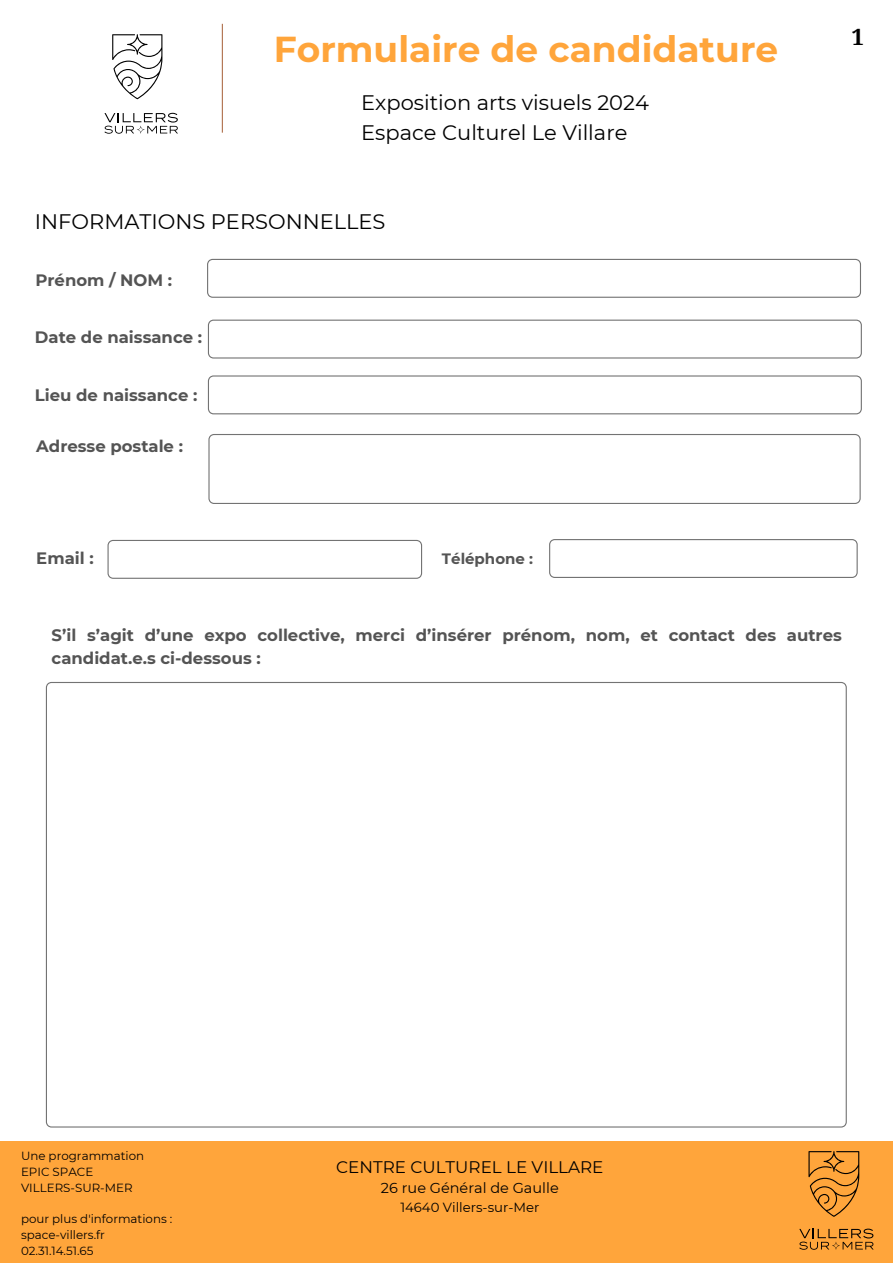
<style>
.page{position:relative;width:893px;height:1264px;background:#fff}
.page>*{position:absolute;margin:0;border:0;box-sizing:border-box;transform-origin:0 0}
.t1{font:700 36px "Montserrat";color:#ffa53b}
.t2{font:700 22.5px "Noto Serif";color:#000}
.t3{font:21px/29.2px "Montserrat";color:#000}
.t4{font:16.8px "Montserrat";color:#000}
.t5{font:700 16.5px/22.5px "Montserrat";color:#545454}
.t6{font:700 15px "Montserrat";color:#545454}
.t7{font:14.4px "Montserrat";color:#000}
.t8{font:13.2px "Montserrat";color:#000}
.t9{font:11.85px "Montserrat";color:#000}
</style>
<div class="page">
<svg style="left:208px;top:434px;width:652px;height:69px"></svg>
<svg style="left:107px;top:540px;width:315px;height:39px"></svg>
<svg style="left:549px;top:539px;width:308px;height:39px"></svg>
<hr style="left:222px;top:24px;width:1px;height:109px;background:#af714d">
<svg style="left:208px;top:319px;width:653px;height:39px"></svg>
<div style="left:0;top:1141px;width:892px;height:121px;background:#ffa53b"></div>
<svg style="left:207px;top:259px;width:654px;height:39px"></svg>
<svg style="left:208px;top:375px;width:653px;height:39px"></svg>
<svg style="left:46px;top:682px;width:800px;height:445px"></svg>
<svg style="left:808px;top:1151px;width:51px;height:65px"></svg>
<svg style="left:799px;top:1228px;width:74px;height:21px"></svg>
<svg style="left:112px;top:34px;width:50px;height:65px"></svg>
<svg style="left:104px;top:113px;width:74px;height:21px"></svg>
<p class="t1" style="left:274px;top:27px;width:506px">Formulaire de candidature</p>
<p class="t3" style="left:361px;top:88px;width:289px">Exposition arts visuels 2024<br>Espace Culturel Le Villare</p>
<p class="t3" style="left:35px;top:207px;width:352px">INFORMATIONS PERSONNELLES</p>
<p class="t5" style="left:35px;top:268px;width:138px">Prénom / NOM :</p>
<p class="t5" style="left:35px;top:326px;width:169px">Date de naissance :</p>
<p class="t5" style="left:35px;top:383px;width:164px">Lieu de naissance :</p>
<p class="t5" style="left:36px;top:434px;width:148px">Adresse postale :</p>
<p class="t2" style="left:851px;top:21px;width:14px">1</p>
<p class="t5" style="left:36px;top:547px;width:59px">Email :</p>
<p class="t6" style="left:442px;top:549px;width:93px">Téléphone :</p>
<p class="t5" style="left:52px;top:624px;width:791px">S’il s’agit d’une expo collective, merci d’insérer prénom, nom, et contact des autres candidat.e.s ci-dessous :</p>
<p class="t9" style="left:21px;top:1148px;width:125px">Une programmation</p>
<p class="t9" style="left:21px;top:1164px;width:74px">EPIC SPACE</p>
<p class="t9" style="left:21px;top:1180px;width:113px">VILLERS-SUR-MER</p>
<p class="t9" style="left:21px;top:1211px;width:153px">pour plus d'informations :</p>
<p class="t9" style="left:21px;top:1227px;width:85px">space-villers.fr</p>
<p class="t9" style="left:21px;top:1243px;width:74px">02.31.14.51.65</p>
<p class="t4" style="left:336px;top:1156px;width:269px">CENTRE CULTUREL LE VILLARE</p>
<p class="t7" style="left:381px;top:1179px;width:179px">26 rue Général de Gaulle</p>
<p class="t8" style="left:400px;top:1199px;width:140px">14640 Villers-sur-Mer</p>
</div>
